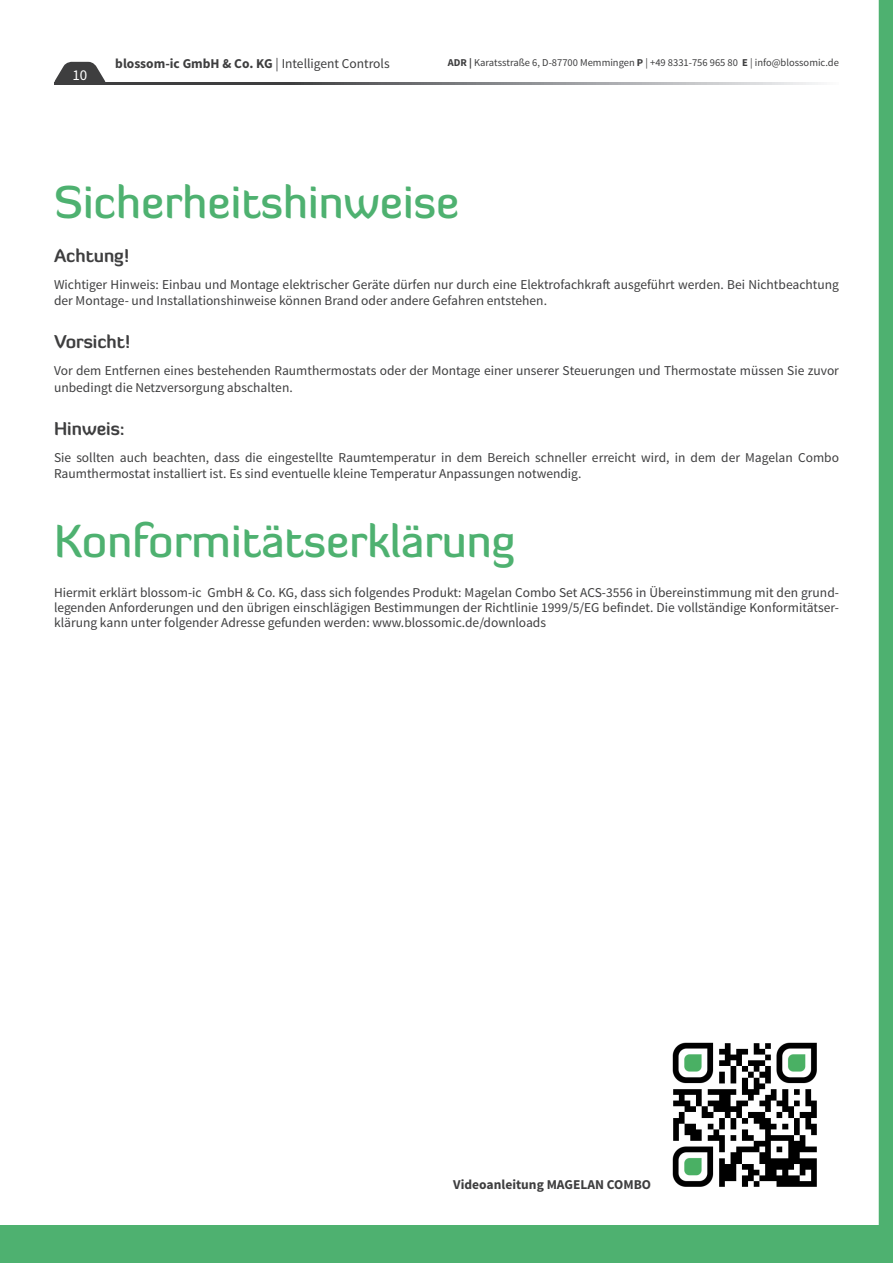
<style>
.page{position:relative;width:893px;height:1263px;background:#fff}
.page>*{position:absolute;margin:0;border:0;box-sizing:border-box;transform-origin:0 0}
.t1{font:500 45px "Diavlo";color:#4eb170}
.Stand_First{font:700 18px "Diavlo";color:#3e3e3f}
.t2{font:15px "Source Sans Pro";color:#fff}
.Body_Text__Regular{font:13.5px/16.2px "Source Sans Pro";color:#3e3e3f}
.Body_Text__Regular-2{font:700 13.5px "Source Sans Pro";color:#3e3e3f}
.t3{font:10.5px "Source Sans Pro";color:#3e3e3f}
.s1{font-weight:400}
.s2{font-weight:700}
</style>
<div class="page">
<svg style="left:106px;top:82px;width:712px;height:3px;background:#818284"></svg>
<svg style="left:54px;top:62px;width:52px;height:23px"></svg>
<div style="left:0;top:1225px;width:893px;height:38px;background:#4eb170"></div>
<div style="left:879px;top:0;width:14px;height:1225px;background:#4eb170"></div>
<img style="left:672px;top:1042px;width:145px;height:145px">
<p class="t2" style="left:72px;top:65px;width:16px">10</p>
<p class="Body_Text__Regular-2" style="left:115px;top:54px;width:276px">blossom-ic GmbH &amp; Co. KG <span class="s1">| Intelligent Controls</span></p>
<p class="t3" style="left:448px;top:56px;width:393px"><span class="s2">ADR |</span> Karatsstraße 6, D-87700 Memmingen <span class="s2">P</span> | +49 8331-756 965 80 <span class="s2">E</span> | info@blossomic.de</p>
<p class="t1" style="left:54px;top:174px;width:407px">Sicherheitshinweise</p>
<p class="Stand_First" style="left:54px;top:244px;width:76px">Achtung!</p>
<p class="Body_Text__Regular" style="left:54px;top:277px;width:786px">Wichtiger Hinweis: Einbau und Montage elektrischer Geräte dürfen nur durch eine Elektrofachkraft ausgeführt werden. Bei Nichtbeachtung der Montage- und Installationshinweise können Brand oder andere Gefahren entstehen.</p>
<p class="Stand_First" style="left:54px;top:330px;width:78px">Vorsicht!</p>
<p class="Body_Text__Regular" style="left:54px;top:363px;width:786px">Vor dem Entfernen eines bestehenden Raumthermostats oder der Montage einer unserer Steuerungen und Thermostate müssen Sie zuvor unbedingt die Netzversorgung abschalten.</p>
<p class="Stand_First" style="left:54px;top:417px;width:72px">Hinweis:</p>
<p class="Body_Text__Regular" style="left:54px;top:449px;width:786px">Sie sollten auch beachten, dass die eingestellte Raumtemperatur in dem Bereich schneller erreicht wird, in dem der Magelan Combo<br>Raumthermostat installiert ist. Es sind eventuelle kleine Temperatur Anpassungen notwendig.</p>
<p class="t1" style="left:54px;top:513px;width:462px">Konformitätserklärung</p>
<p class="Body_Text__Regular" style="left:54px;top:586px;width:786px;line-height:15px;text-align:justify">Hiermit erklärt blossom-ic GmbH &amp; Co. KG, dass sich folgendes Produkt: Magelan Combo Set ACS-3556 in Übereinstimmung mit den grund&shy;legenden Anforderungen und den übrigen einschlägigen Bestimmungen der Richtlinie 1999/5/EG befindet. Die vollständige Konformitätser&shy;klärung kann unter folgender Adresse gefunden werden: www.blossomic.de/downloads</p>
<p class="Body_Text__Regular-2" style="left:453px;top:1175px;width:199px">Videoanleitung MAGELAN COMBO</p>
</div>
